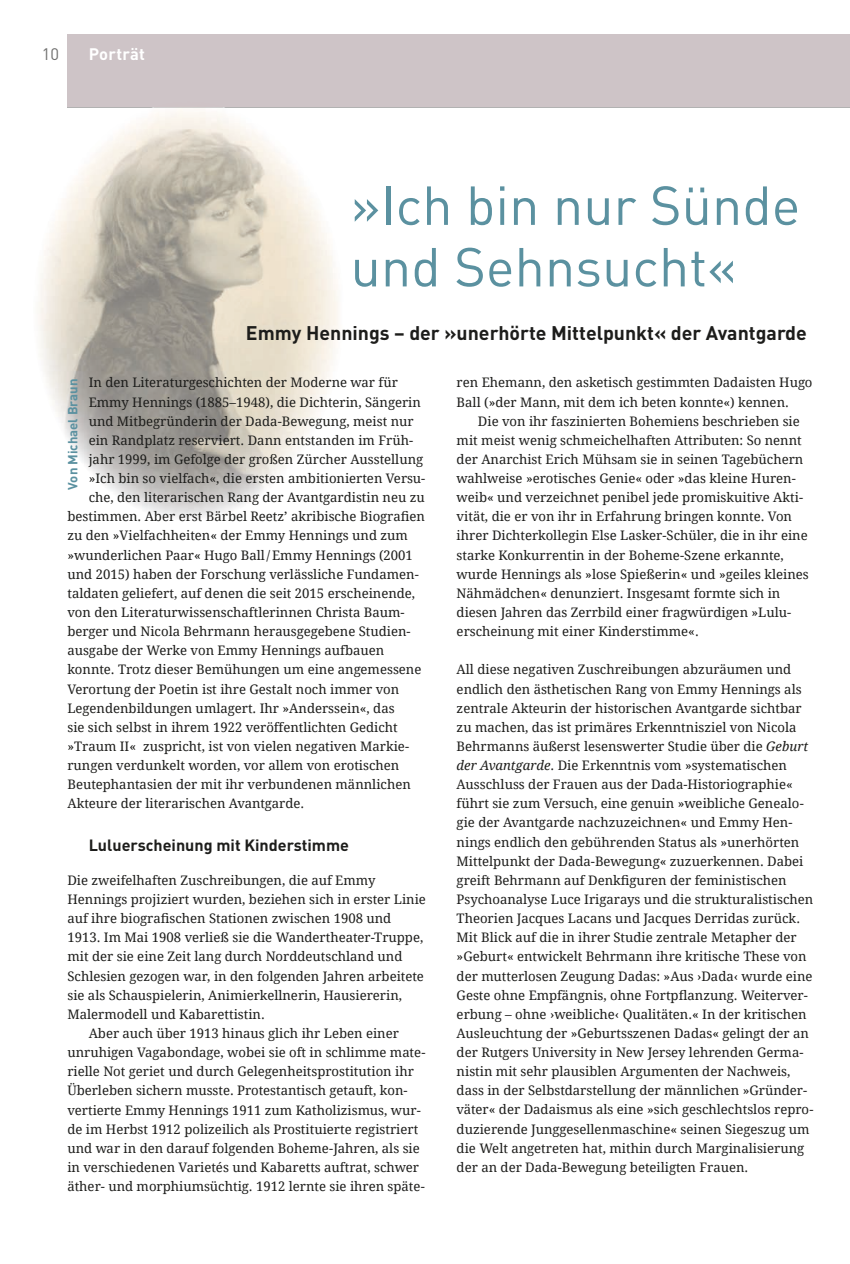
<style>
.page{position:relative;width:850px;height:1264px;background:#fff}
.page>*{position:absolute;margin:0;border:0;box-sizing:border-box;transform-origin:0 0}
.t1{font:54px/61.5px "DINOT";color:#5b91a0}
.t2{font:700 19.5px "DINOT";color:#1d1d1b}
.t3{font:700 16.5px "DINOT";color:#fff}
.t4{font:16.5px "DINOT";color:#70706f}
.t5{font:700 16.2px "DINOT";color:#1d1d1b}
.t6{font:13.2px/19px "Droid Serif";color:#1d1d1b}
.t7{font:700 13.2px "DINOT";color:#5b91a0}
.s1{font-style:italic}
</style>
<div class="page">
<div style="left:67px;top:35px;width:783px;height:72px;background:#cec4c7"></div>
<hr style="left:68px;top:107px;width:782px;height:1px;background:#b2b2b2">
<img style="left:38px;top:107px;width:300px;height:310px">
<img style="left:61px;top:417px;width:254px;height:51px">
<img style="left:153px;top:107px;width:71px;height:1px">
<p class="t4" style="left:42px;top:43px;width:19px">10</p>
<p class="t3" style="left:89px;top:43px;width:58px">Porträt</p>
<h1 class="t1" style="left:350px;top:172px;width:451px">»Ich bin nur Sünde und Sehnsucht«</h1>
<h2 class="t2" style="left:246px;top:319px;width:562px">Emmy Hennings – der »unerhörte Mittelpunkt« der Avantgarde</h2>
<p class="t6" style="left:89px;top:373px;width:311px">In den Literaturgeschichten der Moderne war für</p>
<p class="t6" style="left:89px;top:392px;width:334px">Emmy Hennings (1885–1948), die Dichterin, Sängerin</p>
<p class="t6" style="left:89px;top:411px;width:326px">und Mitbegründerin der Dada-Bewegung, meist nur</p>
<p class="t6" style="left:89px;top:430px;width:326px">ein Randplatz reserviert. Dann entstanden im Früh-</p>
<p class="t6" style="left:89px;top:449px;width:336px">jahr 1999, im Gefolge der großen Zürcher Ausstellung</p>
<p class="t6" style="left:89px;top:469px;width:338px">»Ich bin so vielfach«, die ersten ambitionierten Versu-</p>
<p class="t6" style="left:89px;top:488px;width:338px">che, den literarischen Rang der Avantgardistin neu zu</p>
<p class="t6" style="left:67px;top:507px;width:359px">bestimmen. Aber erst Bärbel Reetz’ akribische Biografien</p>
<p class="t6" style="left:67px;top:526px;width:342px">zu den »Vielfachheiten« der Emmy Hennings und zum</p>
<p class="t6" style="left:67px;top:545px;width:347px">»wunderlichen Paar« Hugo Ball / Emmy Hennings (2001</p>
<p class="t6" style="left:67px;top:564px;width:353px">und 2015) haben der Forschung verlässliche Fundamen-</p>
<p class="t6" style="left:67px;top:583px;width:349px">taldaten geliefert, auf denen die seit 2015 erscheinende,</p>
<p class="t6" style="left:67px;top:602px;width:338px">von den Literaturwissenschaftlerinnen Christa Baum-</p>
<p class="t6" style="left:67px;top:622px;width:345px">berger und Nicola Behrmann herausgegebene Studien-</p>
<p class="t6" style="left:67px;top:641px;width:318px">ausgabe der Werke von Emmy Hennings aufbauen</p>
<p class="t6" style="left:67px;top:660px;width:355px">konnte. Trotz dieser Bemühungen um eine angemessene</p>
<p class="t6" style="left:67px;top:679px;width:333px">Verortung der Poetin ist ihre Gestalt noch immer von</p>
<p class="t6" style="left:67px;top:698px;width:329px">Legendenbildungen umlagert. Ihr »Anderssein«, das</p>
<p class="t6" style="left:67px;top:717px;width:332px">sie sich selbst in ihrem 1922 veröffentlichten Gedicht</p>
<p class="t6" style="left:67px;top:736px;width:343px">»Traum II« zuspricht, ist von vielen negativen Markie-</p>
<p class="t6" style="left:67px;top:755px;width:333px">rungen verdunkelt worden, vor allem von erotischen</p>
<p class="t6" style="left:67px;top:775px;width:345px">Beutephantasien der mit ihr verbundenen männlichen</p>
<p class="t6" style="left:67px;top:794px;width:238px">Akteure der literarischen Avantgarde.</p>
<p class="t5" style="left:89px;top:834px;width:262px">Luluerscheinung mit Kinderstimme</p>
<p class="t6" style="left:67px;top:870px;width:309px">Die zweifelhaften Zuschreibungen, die auf Emmy</p>
<p class="t6" style="left:67px;top:889px;width:360px">Hennings projiziert wurden, beziehen sich in erster Linie</p>
<p class="t6" style="left:67px;top:909px;width:325px">auf ihre biografischen Stationen zwischen 1908 und</p>
<p class="t6" style="left:67px;top:928px;width:357px">1913. Im Mai 1908 verließ sie die Wandertheater-Truppe,</p>
<p class="t6" style="left:67px;top:947px;width:336px">mit der sie eine Zeit lang durch Norddeutschland und</p>
<p class="t6" style="left:67px;top:966px;width:358px">Schlesien gezogen war, in den folgenden Jahren arbeitete</p>
<p class="t6" style="left:67px;top:985px;width:336px">sie als Schauspielerin, Animierkellnerin, Hausiererin,</p>
<p class="t6" style="left:67px;top:1004px;width:199px">Malermodell und Kabarettistin.</p>
<p class="t6" style="left:89px;top:1023px;width:312px">Aber auch über 1913 hinaus glich ihr Leben einer</p>
<p class="t6" style="left:67px;top:1042px;width:360px">unruhigen Vagabondage, wobei sie oft in schlimme mate-</p>
<p class="t6" style="left:67px;top:1061px;width:348px">rielle Not geriet und durch Gelegenheitsprostitution ihr</p>
<p class="t6" style="left:67px;top:1081px;width:341px">Überleben sichern musste. Protestantisch getauft, kon-</p>
<p class="t6" style="left:67px;top:1100px;width:355px">vertierte Emmy Hennings 1911 zum Katholizismus, wur-</p>
<p class="t6" style="left:67px;top:1119px;width:352px">de im Herbst 1912 polizeilich als Prostituierte registriert</p>
<p class="t6" style="left:67px;top:1138px;width:354px">und war in den darauf folgenden Boheme-Jahren, als sie</p>
<p class="t6" style="left:67px;top:1157px;width:353px">in verschiedenen Varietés und Kabaretts auftrat, schwer</p>
<p class="t6" style="left:67px;top:1176px;width:359px">äther- und morphiumsüchtig. 1912 lernte sie ihren späte-</p>
<p class="t6" style="left:456px;top:373px;width:357px">ren Ehemann, den asketisch gestimmten Dadaisten Hugo<br>Ball (»der Mann, mit dem ich beten konnte«) kennen.</p>
<p class="t6" style="left:456px;top:411px;width:354px;text-indent:21px">Die von ihr faszinierten Bohemiens beschrieben sie mit meist wenig schmeichelhaften Attributen: So nennt der Anarchist Erich Mühsam sie in seinen Tagebüchern wahlweise »erotisches Genie« oder »das kleine Huren&shy;weib« und verzeichnet penibel jede promiskuitive Akti&shy;vität, die er von ihr in Erfahrung bringen konnte. Von ihrer Dichterkollegin Else Lasker-Schüler, die in ihr eine starke Konkurrentin in der Boheme-Szene erkannte, wurde Hennings als »lose Spießerin« und »geiles kleines Nähmädchen« denunziert. Insgesamt formte sich in diesen Jahren das Zerrbild einer fragwürdigen »Lulu&shy;erscheinung mit einer Kinderstimme«.</p>
<p class="t6" style="left:456px;top:660px;width:358px">All diese negativen Zuschreibungen abzuräumen und endlich den ästhetischen Rang von Emmy Hennings als zentrale Akteurin der historischen Avantgarde sichtbar zu machen, das ist primäres Erkenntnisziel von Nicola Behrmanns äußerst lesenswerter Studie über die <span class="s1">Geburt der Avantgarde</span>. Die Erkenntnis vom »systematischen Ausschluss der Frauen aus der Dada-Historiographie« führt sie zum Versuch, eine genuin »weibliche Genealo&shy;gie der Avantgarde nachzuzeichnen« und Emmy Hen&shy;nings endlich den gebührenden Status als »unerhörten Mittelpunkt der Dada-Bewegung« zuzuerkennen. Dabei greift Behrmann auf Denkfiguren der feministischen Psychoanalyse Luce Irigarays und die strukturalistischen Theorien Jacques Lacans und Jacques Derridas zurück.<br>Mit Blick auf die in ihrer Studie zentrale Metapher der »Geburt« entwickelt Behrmann ihre kritische These von der mutterlosen Zeugung Dadas: »Aus ›Dada‹ wurde eine Geste ohne Empfängnis, ohne Fortpflanzung. Weiterver&shy;erbung – ohne ›weibliche‹ Qualitäten.« In der kritischen Ausleuchtung der »Geburtsszenen Dadas« gelingt der an der Rutgers University in New Jersey lehrenden Germa&shy;nistin mit sehr plausiblen Argumenten der Nachweis, dass in der Selbstdarstellung der männlichen »Gründer&shy;väter« der Dadaismus als eine »sich geschlechtslos repro&shy;duzierende Junggesellenmaschine« seinen Siegeszug um die Welt angetreten hat, mithin durch Marginalisierung der an der Dada-Bewegung beteiligten Frauen.</p>
<p class="t7" style="left:64px;top:489px;width:112px;rotate:-90deg">Von Michael Braun</p>
</div>
